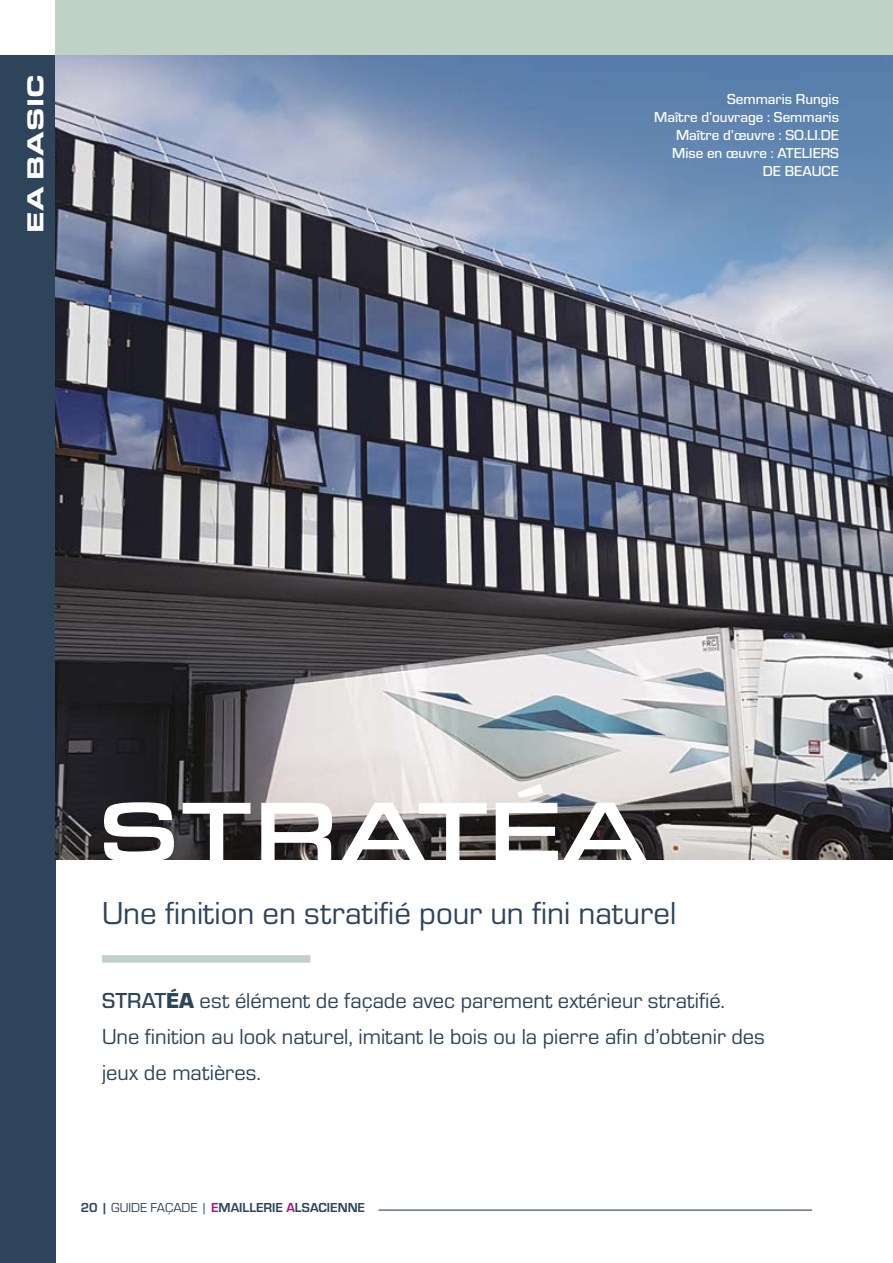
<style>
.page{position:relative;width:893px;height:1263px;background:#fff}
.page>*{position:absolute;margin:0;border:0;box-sizing:border-box;transform-origin:0 0}
.t1{font:500 87px "Eurostile Ext";letter-spacing:.01em;color:#fff}
.t2{font:33px "Eurostile";color:#2d445a}
.t3{font:900 24px "Eurostile Ext";color:#fff}
.t4{font:22.5px/36px "Eurostile";color:#2d445a}
.t5{font:500 15px/18px "Eurostile";color:#fff;text-align:right}
.t6{font:700 13.5px "Eurostile";color:#2d445a}
.s1{font-weight:500}
.s2{font-weight:900}
.s3{font-weight:400}
.s4{color:#a71681}
</style>
<div class="page">
<div style="left:0;top:55px;width:55px;height:1208px;background:#2d445a"></div>
<div style="left:55px;top:0;width:838px;height:55px;background:#bfd2c5"></div>
<hr style="left:378px;top:1209px;width:434px;height:2px;background:#2d445a">
<img style="left:55px;top:55px;width:838px;height:804px">
<div style="left:102px;top:955px;width:208px;height:8px;background:#bfd2c5"></div>
<p class="t3" style="left:18px;top:233px;width:160px;rotate:-90deg">EA BASIC</p>
<p class="t5" style="left:654px;top:89px;width:186px">Semmaris Rungis<br>Maître d’ouvrage : Semmaris<br>Maître d’œuvre : SO.LI.DE<br>Mise en œuvre : ATELIERS<br>DE BEAUCE</p>
<h1 class="t1" style="left:98px;top:769px;width:550px">STRATÉA</h1>
<h2 class="t2" style="left:102px;top:890px;width:576px">Une finition en stratifié pour un fini naturel</h2>
<p class="t4" style="left:102px;top:982px;width:664px"><span class="s1">STRAT</span><span class="s2">ÉA</span> est élément de façade avec parement extérieur stratifié.<br>Une finition au look naturel, imitant le bois ou la pierre afin d’obtenir des jeux de matières.</p>
<p class="t6" style="left:81px;top:1198px;width:286px">20 | <span class="s3">GUIDE FAÇADE |</span> <span class="s4">E</span>MAILLERIE <span class="s4">A</span>LSACIENNE</p>
</div>
